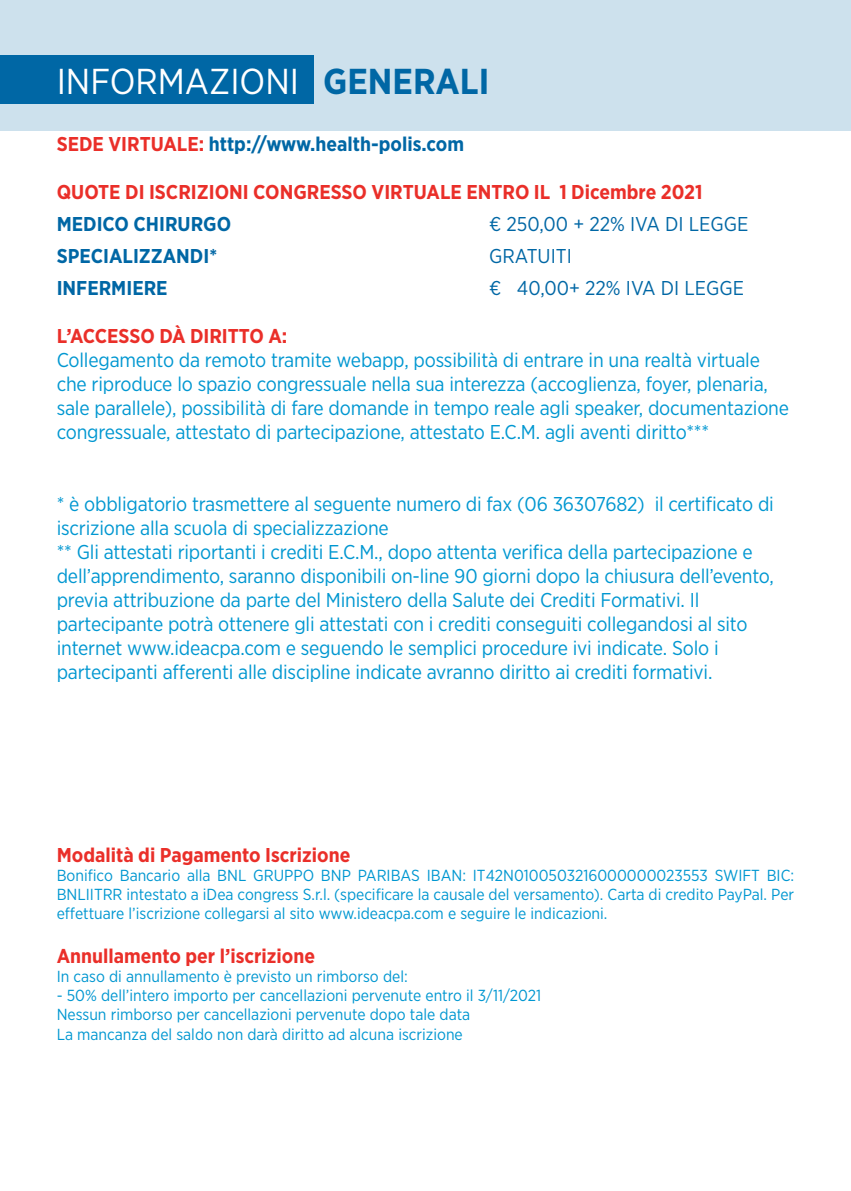
<style>
.page{position:relative;width:851px;height:1191px;background:#fff}
.page>*{position:absolute;margin:0;border:0;box-sizing:border-box;transform-origin:0 0}
.t1{font:36px "Gotham Narrow";color:#fff}
.t2{font:20px/24px "Gotham Narrow";letter-spacing:-.01em;color:#0097d1}
.t3{font:700 20px "Gotham Narrow";color:#ea2f29}
.t4{font:700 20px "Gotham Narrow";color:#0067a5}
.t5{font:20px "Gotham Narrow";color:#0067a5}
.t6{font:16px/19.2px "Gotham Narrow";color:#0097d1;text-align:justify}
.s1{font-weight:700;color:#0067a5}
.s2{color:#ea2f29}
</style>
<div class="page">
<div style="left:0;top:0;width:850px;height:130px;background:#cde1ed"></div>
<div style="left:0;top:55px;width:314px;height:48px;background:#0067a5"></div>
<h1 class="t1" style="left:57px;top:59px;width:434px">INFORMAZIONI <span class="s1">GENERALI</span></h1>
<p class="t4" style="left:57px;top:131px;width:409px"><span class="s2">SEDE VIRTUALE:</span> http://www.health-polis.com</p>
<p class="t3" style="left:57px;top:179px;width:647px">QUOTE DI ISCRIZIONI CONGRESSO VIRTUALE ENTRO IL 1 Dicembre 2021</p>
<p class="t4" style="left:57px;top:211px;width:176px">MEDICO CHIRURGO</p>
<p class="t5" style="left:489px;top:212px;width:261px">€ 250,00 + 22% IVA DI LEGGE</p>
<p class="t4" style="left:57px;top:243px;width:162px">SPECIALIZZANDI*</p>
<p class="t5" style="left:489px;top:244px;width:84px">GRATUITI</p>
<p class="t4" style="left:57px;top:275px;width:112px">INFERMIERE</p>
<p class="t5" style="left:489px;top:276px;width:257px">€ 40,00+ 22% IVA DI LEGGE</p>
<p class="t3" style="left:57px;top:323px;width:232px">L’ACCESSO DÀ DIRITTO A:</p>
<p class="t2" style="left:57px;top:348px;width:733px">Collegamento da remoto tramite webapp, possibilità di entrare in una realtà virtuale che riproduce lo spazio congressuale nella sua interezza (accoglienza, foyer, plenaria, sale parallele), possibilità di fare domande in tempo reale agli speaker, documentazione congressuale, attestato di partecipazione, attestato E.C.M. agli aventi diritto***</p>
<p class="t2" style="left:57px;top:492px;width:718px">* è obbligatorio trasmettere al seguente numero di fax (06 36307682) il certificato di iscrizione alla scuola di specializzazione<br>** Gli attestati riportanti i crediti E.C.M., dopo attenta verifica della partecipazione e dell’apprendimento, saranno disponibili on-line 90 giorni dopo la chiusura dell’evento, previa attribuzione da parte del Ministero della Salute dei Crediti Formativi. Il partecipante potrà ottenere gli attestati con i crediti conseguiti collegandosi al sito internet www.ideacpa.com e seguendo le semplici procedure ivi indicate. Solo i partecipanti afferenti alle discipline indicate avranno diritto ai crediti formativi.</p>
<p class="t3" style="left:57px;top:842px;width:295px">Modalità di Pagamento Iscrizione</p>
<p class="t6" style="left:57px;top:865px;width:739px">Bonifico Bancario alla BNL GRUPPO BNP PARIBAS IBAN: IT42N0100503216000000023553 SWIFT BIC:<br>BNLIITRR intestato a iDea congress S.r.l. (specificare la causale del versamento). Carta di credito PayPal. Per effettuare l’iscrizione collegarsi al sito www.ideacpa.com e seguire le indicazioni.</p>
<p class="t3" style="left:57px;top:942px;width:260px">Annullamento per l’iscrizione</p>
<p class="t6" style="left:57px;top:966px;width:352px">In caso di annullamento è previsto un rimborso del:</p>
<p class="t6" style="left:57px;top:985px;width:486px;text-align:left">- 50% dell’intero importo per cancellazioni pervenute entro il 3/11/2021<br>Nessun rimborso per cancellazioni pervenute dopo tale data<br>La mancanza del saldo non darà diritto ad alcuna iscrizione</p>
</div>
